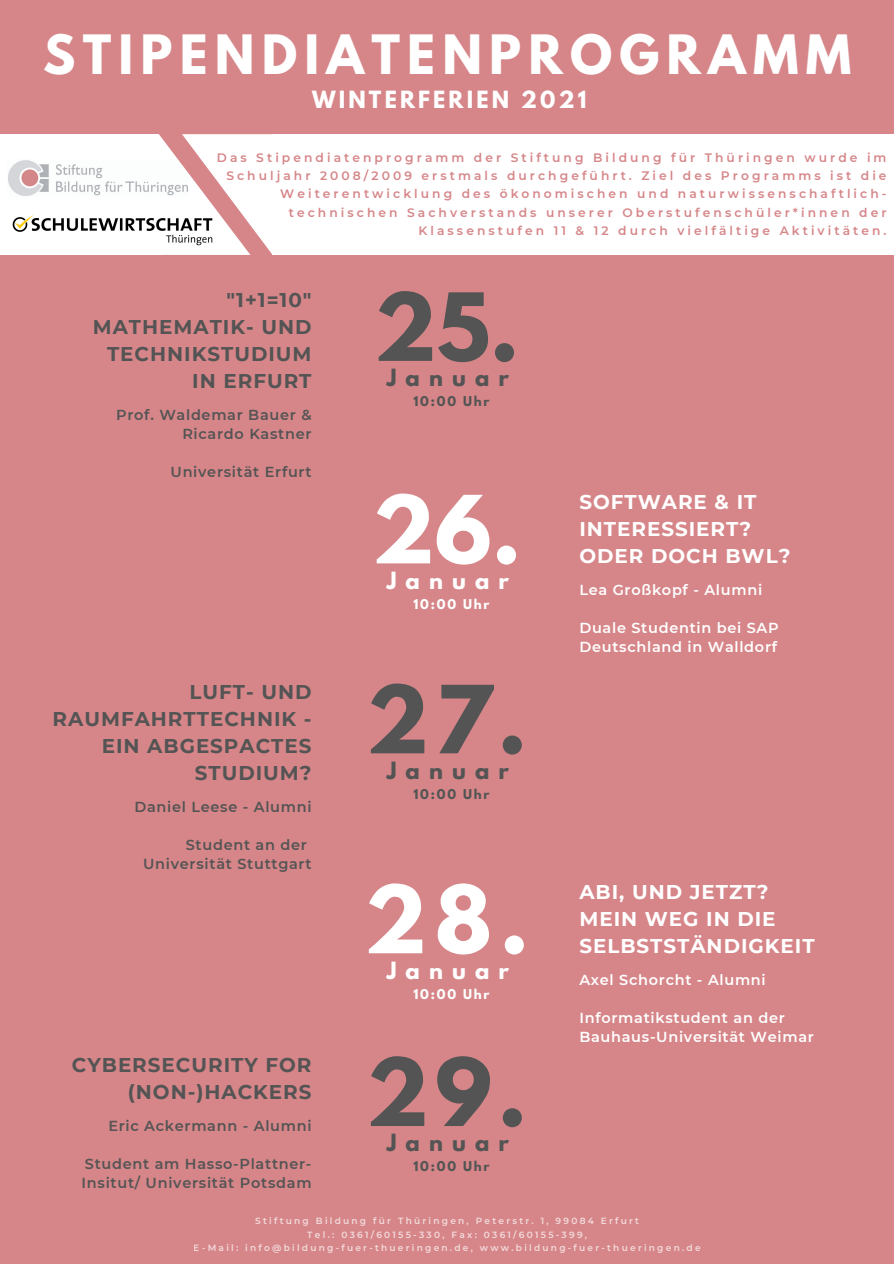
<style>
.page{position:relative;width:894px;height:1264px;background:#fff}
.page>*{position:absolute;margin:0;border:0;box-sizing:border-box;transform-origin:0 0}
.t1{font:700 83.1px "League Spartan";color:#545454}
.t2{font:700 83.1px "League Spartan";color:#fff}
.t3{font:700 48px "League Spartan";letter-spacing:.15em;color:#fff}
.t4{font:700 21px "League Spartan";letter-spacing:.15em;color:#fff}
.t5{font:700 21px "League Spartan";letter-spacing:.435em;color:#545454}
.t6{font:700 19.8px/27px "Montserrat";letter-spacing:.05em;color:#545454;text-align:right}
.t7{font:700 19.8px/27px "Montserrat";letter-spacing:.05em;color:#fff}
.t8{font:600 14.4px/19.2px "Montserrat";letter-spacing:.05em;color:#545454}
.t9{font:600 14.4px/19.2px "Montserrat";letter-spacing:.05em;color:#fff}
.t10{font:600 12.3px/18.3px "Montserrat";letter-spacing:.25em;color:#d68689;text-align:right}
.t11{font:700 12px "League Spartan";letter-spacing:.15em;color:#545454}
.t12{font:700 12px "League Spartan";letter-spacing:.15em;color:#fff}
.t13{font:600 9px/13.5px "Montserrat";letter-spacing:.25em;color:#fff;text-align:center}
</style>
<div class="page">
<div style="left:0;top:0;width:893px;height:1263px;background:#d68689"></div>
<div style="left:0;top:134px;width:161px;height:121px;background:#fff"></div>
<div style="left:272px;top:134px;width:621px;height:121px;background:#fff"></div>
<img style="left:12px;top:215px;width:59px;height:17px">
<img style="left:8px;top:160px;width:63px;height:36px">
<svg style="left:71px;top:134px;width:201px;height:121px"></svg>
<p class="t3" style="left:43px;top:31px;width:809px">STIPENDIATENPROGRAMM</p>
<p class="t4" style="left:312px;top:89px;width:276px">WINTERFERIEN 2021</p>
<p class="t10" style="left:217px;top:148px;width:671px">Das Stipendiatenprogramm der Stiftung Bildung für Thüringen wurde im Schuljahr 2008/2009 erstmals durchgeführt. Ziel des Programms ist die Weiterentwicklung des ökonomischen und naturwissenschaftlich&shy;technischen Sachverstands unserer Oberstufenschüler*innen der Klassenstufen 11 &amp; 12 durch vielfältige Aktivitäten.</p>
<p class="t6" style="left:93px;top:286px;width:220px">"1+1=10"<br>MATHEMATIK- UND<br>TECHNIKSTUDIUM</p>
<p class="t6" style="left:192px;top:367px;width:121px">IN ERFURT</p>
<p class="t8" style="left:116px;top:405px;width:197px">Prof. Waldemar Bauer &amp;</p>
<p class="t8" style="left:182px;top:424px;width:131px">Ricardo Kastner</p>
<p class="t8" style="left:170px;top:462px;width:142px">Universität Erfurt</p>
<p class="t6" style="left:53px;top:678px;width:260px">LUFT- UND<br>RAUMFAHRTTECHNIK -<br>EIN ABGESPACTES<br>STUDIUM?</p>
<p class="t8" style="left:134px;top:797px;width:179px">Daniel Leese - Alumni</p>
<p class="t8" style="left:186px;top:835px;width:122px">Student an der</p>
<p class="t8" style="left:143px;top:854px;width:170px">Universität Stuttgart</p>
<p class="t6" style="left:72px;top:1051px;width:241px">CYBERSECURITY FOR (NON-)HACKERS</p>
<p class="t8" style="left:108px;top:1115px;width:205px">Eric Ackermann - Alumni</p>
<p class="t8" style="left:81px;top:1154px;width:231px">Student am Hasso-Plattner-<br>Insitut/ Universität Potsdam</p>
<p class="t1" style="left:374px;top:286px;width:146px">25.</p>
<p class="t5" style="left:386px;top:367px;width:124px">Januar</p>
<p class="t11" style="left:413px;top:395px;width:77px">10:00 Uhr</p>
<p class="t2" style="left:372px;top:488px;width:150px">26.</p>
<p class="t4" style="left:386px;top:569px;width:124px">Januar</p>
<p class="t12" style="left:413px;top:598px;width:77px">10:00 Uhr</p>
<p class="t1" style="left:366px;top:678px;width:162px">27.</p>
<p class="t5" style="left:386px;top:759px;width:124px">Januar</p>
<p class="t11" style="left:413px;top:787px;width:77px">10:00 Uhr</p>
<p class="t2" style="left:364px;top:878px;width:166px">28.</p>
<p class="t4" style="left:386px;top:959px;width:124px">Januar</p>
<p class="t12" style="left:413px;top:987px;width:77px">10:00 Uhr</p>
<p class="t1" style="left:366px;top:1051px;width:162px">29.</p>
<p class="t5" style="left:386px;top:1132px;width:124px">Januar</p>
<p class="t11" style="left:413px;top:1160px;width:77px">10:00 Uhr</p>
<p class="t7" style="left:579px;top:488px;width:178px">SOFTWARE &amp; IT<br>INTERESSIERT?</p>
<p class="t7" style="left:579px;top:543px;width:212px">ODER DOCH BWL?</p>
<p class="t9" style="left:579px;top:580px;width:184px">Lea Großkopf - Alumni</p>
<p class="t9" style="left:579px;top:618px;width:201px">Duale Studentin bei SAP<br>Deutschland in Walldorf</p>
<p class="t7" style="left:579px;top:878px;width:190px">ABI, UND JETZT?</p>
<p class="t7" style="left:579px;top:905px;width:237px">MEIN WEG IN DIE<br>SELBSTSTÄNDIGKEIT</p>
<p class="t9" style="left:579px;top:970px;width:188px">Axel Schorcht - Alumni</p>
<p class="t9" style="left:579px;top:1008px;width:207px">Informatikstudent an der</p>
<p class="t9" style="left:579px;top:1027px;width:236px">Bauhaus-Universität Weimar</p>
<p class="t13" style="left:194px;top:1214px;width:508px">Stiftung Bildung für Thüringen, Peterstr. 1, 99084 Erfurt<br>Tel.: 0361/60155-330, Fax: 0361/60155-399,<br>E-Mail: info@bildung-fuer-thueringen.de, www.bildung-fuer-thueringen.de</p>
</div>
